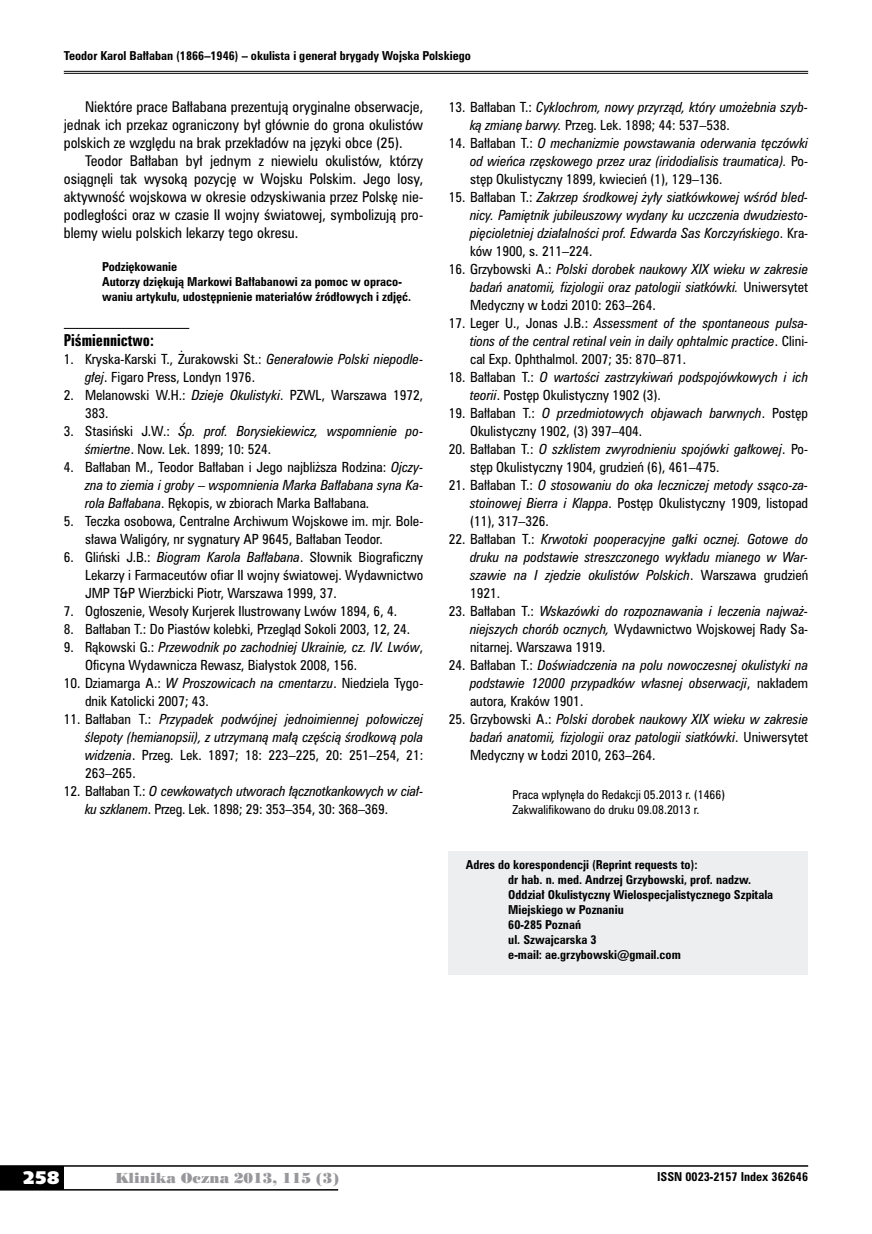
<style>
.page{position:relative;width:872px;height:1234px;background:#fff}
.page>*{position:absolute;margin:0;border:0;box-sizing:border-box;transform-origin:0 0}
.t1{font:18px "Humanst 531 U Blk PL";color:#fff}
.t2{font:15px "Zurich Bd X Cn PL";color:#000}
.t3{font:13.5px/18px "Zurich Cn PL";color:#000;text-align:justify}
.t4{font:13.5px "Poster Bodoni PL";color:#98989c}
.t5{font:italic 12.75px/18px "Zurich Cn PL";color:#000;text-align:justify}
.t6{font:12.75px/18px "Zurich Cn PL";color:#000}
.t7{font:700 11.25px/15px "Zurich Cn PL";color:#000}
.t8{font:11.25px/15px "Zurich Cn PL";color:#000}
.s1{font-style:italic}
.s2{font-style:normal}
</style>
<div class="page">
<div style="left:0;top:1165px;width:64px;height:24px;background:#000"></div>
<hr style="left:0;top:1164px;width:808px;height:2px;background:#000">
<hr style="left:0;top:1188px;width:338px;height:2px;background:#000">
<hr style="left:64px;top:71px;width:744px;height:1px;background:#000">
<hr style="left:64px;top:73px;width:744px;height:1px;background:#000">
<hr style="left:64px;top:328px;width:125px;height:1px;background:#000">
<div style="left:449px;top:850px;width:359px;height:124px;background:#edeeef"></div>
<p class="t7" style="left:64px;top:48px;width:408px">Teodor Karol Bałłaban (1866–1946) – okulista i generał brygady Wojska Polskiego</p>
<p class="t3" style="left:64px;top:97px;width:361px;text-indent:21px">Niektóre prace Bałłabana prezentują oryginalne obserwacje, jednak ich przekaz ograniczony był głównie do grona okulistów polskich ze względu na brak przekładów na języki obce (25).</p>
<p class="t3" style="left:64px;top:151px;width:361px;text-indent:21px">Teodor Bałłaban był jednym z niewielu okulistów, którzy osiągnęli tak wysoką pozycję w Wojsku Polskim. Jego losy, aktywność wojskowa w okresie odzyskiwania przez Polskę nie&shy;podległości oraz w czasie II wojny światowej, symbolizują pro&shy;blemy wielu polskich lekarzy tego okresu.</p>
<p class="t7" style="left:102px;top:259px;width:311px">Podziękowanie<br>Autorzy dziękują Markowi Bałłabanowi za pomoc w opraco&shy;waniu artykułu, udostępnienie materiałów źródłowych i zdjęć.</p>
<p class="t2" style="left:64px;top:330px;width:92px">Piśmiennictwo:</p>
<p class="t6" style="left:85px;top:349px;width:340px;text-indent:-21px">1. Kryska-Karski T., Żurakowski St.: <span class="s1">Generałowie Polski niepodle&shy;głej</span>. Figaro Press, Londyn 1976.</p>
<p class="t6" style="left:85px;top:385px;width:340px;text-indent:-21px">2. Melanowski W.H.: <span class="s1">Dzieje Okulistyki</span>. PZWL, Warszawa 1972,<br>383.</p>
<p class="t5" style="left:85px;top:421px;width:340px;text-indent:-21px"><span class="s2">3. Stasiński J.W.:</span> Śp. prof. Borysiekiewicz, wspomnienie po&shy;śmiertne<span class="s2">. Now. Lek. 1899; 10: 524.</span></p>
<p class="t6" style="left:85px;top:457px;width:340px;text-align:justify;text-indent:-21px">4. Bałłaban M., Teodor Bałłaban i Jego najbliższa Rodzina: <span class="s1">Ojczy&shy;zna to ziemia i groby</span> – <span class="s1">wspomnienia Marka Bałłabana syna Ka&shy;rola Bałłabana</span>. Rękopis, w zbiorach Marka Bałłabana.</p>
<p class="t6" style="left:85px;top:511px;width:340px;text-indent:-21px">5. Teczka osobowa, Centralne Archiwum Wojskowe im. mjr. Bole&shy;sława Waligóry, nr sygnatury AP 9645, Bałłaban Teodor.</p>
<p class="t6" style="left:85px;top:547px;width:340px;text-align:justify;text-indent:-21px">6. Gliński J.B.: <span class="s1">Biogram Karola Bałłabana</span>. Słownik Biograficzny Lekarzy i Farmaceutów ofiar II wojny światowej. Wydawnictwo JMP T&amp;P Wierzbicki Piotr, Warszawa 1999, 37.</p>
<p class="t6" style="left:64px;top:601px;width:335px">7. Ogłoszenie, Wesoły Kurjerek Ilustrowany Lwów 1894, 6, 4.</p>
<p class="t6" style="left:64px;top:619px;width:348px">8. Bałłaban T.: Do Piastów kolebki, Przegląd Sokoli 2003, 12, 24.</p>
<p class="t6" style="left:85px;top:637px;width:340px;text-indent:-21px">9. Rąkowski G.: <span class="s1">Przewodnik po zachodniej Ukrainie, cz. IV. Lwów</span>,<br>Oficyna Wydawnicza Rewasz, Białystok 2008, 156.</p>
<p class="t6" style="left:85px;top:674px;width:340px;text-indent:-21px">10. Dziamarga A.: <span class="s1">W Proszowicach na cmentarzu</span>. Niedziela Tygo&shy;dnik Katolicki 2007; 43.</p>
<p class="t5" style="left:85px;top:710px;width:340px;text-indent:-21px"><span class="s2">11. Bałłaban T.:</span> Przypadek podwójnej jednoimiennej połowiczej ślepoty (hemianopsii), z utrzymaną małą częścią środkową pola widzenia<span class="s2">. Przeg. Lek. 1897; 18: 223–225, 20: 251–254, 21:<br>263–265.</span></p>
<p class="t6" style="left:85px;top:782px;width:340px;text-indent:-21px">12. Bałłaban T.: <span class="s1">O cewkowatych utworach łącznotkankowych w ciał&shy;ku szklanem</span>. Przeg. Lek. 1898; 29: 353–354, 30: 368–369.</p>
<p class="t5" style="left:470px;top:98px;width:340px;text-indent:-21px"><span class="s2">13. Bałłaban T.:</span> Cyklochrom, nowy przyrząd, który umożebnia szyb&shy;ką zmianę barwy. <span class="s2">Przeg. Lek. 1898; 44: 537–538.</span></p>
<p class="t5" style="left:470px;top:134px;width:340px;text-indent:-21px"><span class="s2">14. Bałłaban T.:</span> O mechanizmie powstawania oderwania tęczówki od wieńca rzęskowego przez uraz (iridodialisis traumatica). <span class="s2">Po&shy;stęp Okulistyczny 1899, kwiecień (1), 129–136.</span></p>
<p class="t5" style="left:470px;top:188px;width:340px;text-indent:-21px"><span class="s2">15. Bałłaban T.:</span> Zakrzep środkowej żyły siatkówkowej wśród bled&shy;nicy. Pamiętnik jubileuszowy wydany ku uczczenia dwudziesto&shy;pięcioletniej działalności prof. Edwarda Sas Korczyńskiego<span class="s2">. Kra&shy;ków 1900, s. 211–224.</span></p>
<p class="t5" style="left:470px;top:260px;width:340px;text-indent:-21px"><span class="s2">16. Grzybowski A.:</span> Polski dorobek naukowy XIX wieku w zakresie badań anatomii, fizjologii oraz patologii siatkówki. <span class="s2">Uniwersytet Medyczny w Łodzi 2010: 263–264.</span></p>
<p class="t5" style="left:470px;top:314px;width:340px;text-indent:-21px"><span class="s2">17. Leger U., Jonas J.B.:</span> Assessment of the spontaneous pulsa&shy;tions of the central retinal vein in daily ophtalmic practice<span class="s2">. Clini&shy;cal Exp. Ophthalmol. 2007; 35: 870–871.</span></p>
<p class="t5" style="left:470px;top:368px;width:340px;text-indent:-21px"><span class="s2">18. Bałłaban T.:</span> O wartości zastrzykiwań podspojówkowych i ich teorii<span class="s2">. Postęp Okulistyczny 1902 (3).</span></p>
<p class="t6" style="left:470px;top:404px;width:340px;text-indent:-21px">19. Bałłaban T.: <span class="s1">O przedmiotowych objawach barwnych</span>. Postęp<br>Okulistyczny 1902, (3) 397–404.</p>
<p class="t6" style="left:470px;top:440px;width:340px;text-indent:-21px">20. Bałłaban T.: <span class="s1">O szklistem zwyrodnieniu spojówki gałkowej</span>. Po&shy;stęp Okulistyczny 1904, grudzień (6), 461–475.</p>
<p class="t5" style="left:470px;top:476px;width:340px;text-indent:-21px"><span class="s2">21. Bałłaban T.:</span> O stosowaniu do oka leczniczej metody ssąco-za&shy;stoinowej Bierra i Klappa<span class="s2">. Postęp Okulistyczny 1909, listopad (11), 317–326.</span></p>
<p class="t5" style="left:470px;top:530px;width:340px;text-indent:-21px"><span class="s2">22. Bałłaban T.:</span> Krwotoki pooperacyjne gałki ocznej. Gotowe do druku na podstawie streszczonego wykładu mianego w War&shy;szawie na I zjedzie okulistów Polskich<span class="s2">. Warszawa grudzień 1921.</span></p>
<p class="t6" style="left:470px;top:602px;width:340px;text-align:justify;text-indent:-21px">23. Bałłaban T.: <span class="s1">Wskazówki do rozpoznawania i leczenia najważ&shy;niejszych chorób ocznych,</span> Wydawnictwo Wojskowej Rady Sa&shy;nitarnej. Warszawa 1919.</p>
<p class="t5" style="left:470px;top:656px;width:340px;text-indent:-21px"><span class="s2">24. Bałłaban T.:</span> Doświadczenia na polu nowoczesnej okulistyki na podstawie 12000 przypadków własnej obserwacji<span class="s2">, nakładem autora, Kraków 1901.</span></p>
<p class="t5" style="left:470px;top:710px;width:340px;text-indent:-21px"><span class="s2">25. Grzybowski A.:</span> Polski dorobek naukowy XIX wieku w zakresie badań anatomii, fizjologii oraz patologii siatkówki<span class="s2">. Uniwersytet Medyczny w Łodzi 2010, 263–264.</span></p>
<p class="t8" style="left:512px;top:786px;width:214px">Praca wpłynęła do Redakcji 05.2013 r. (1466)<br>Zakwalifikowano do druku 09.08.2013 r.</p>
<p class="t7" style="left:508px;top:856px;width:266px;text-indent:-43px">Adres do korespondencji (Reprint requests to):<br>dr hab. n. med. Andrzej Grzybowski, prof. nadzw.<br>Oddział Okulistyczny Wielospecjalistycznego Szpitala Miejskiego w Poznaniu<br>60-285 Poznań<br>ul. Szwajcarska 3<br>e-mail: ae.grzybowski@gmail.com</p>
<h1 class="t1" style="left:23px;top:1165px;width:38px">258</h1>
<p class="t4" style="left:115px;top:1168px;width:225px">Klinika Oczna 2013, 115 (3)</p>
<p class="t7" style="left:657px;top:1168px;width:152px">ISSN 0023-2157 Index 362646</p>
</div>
